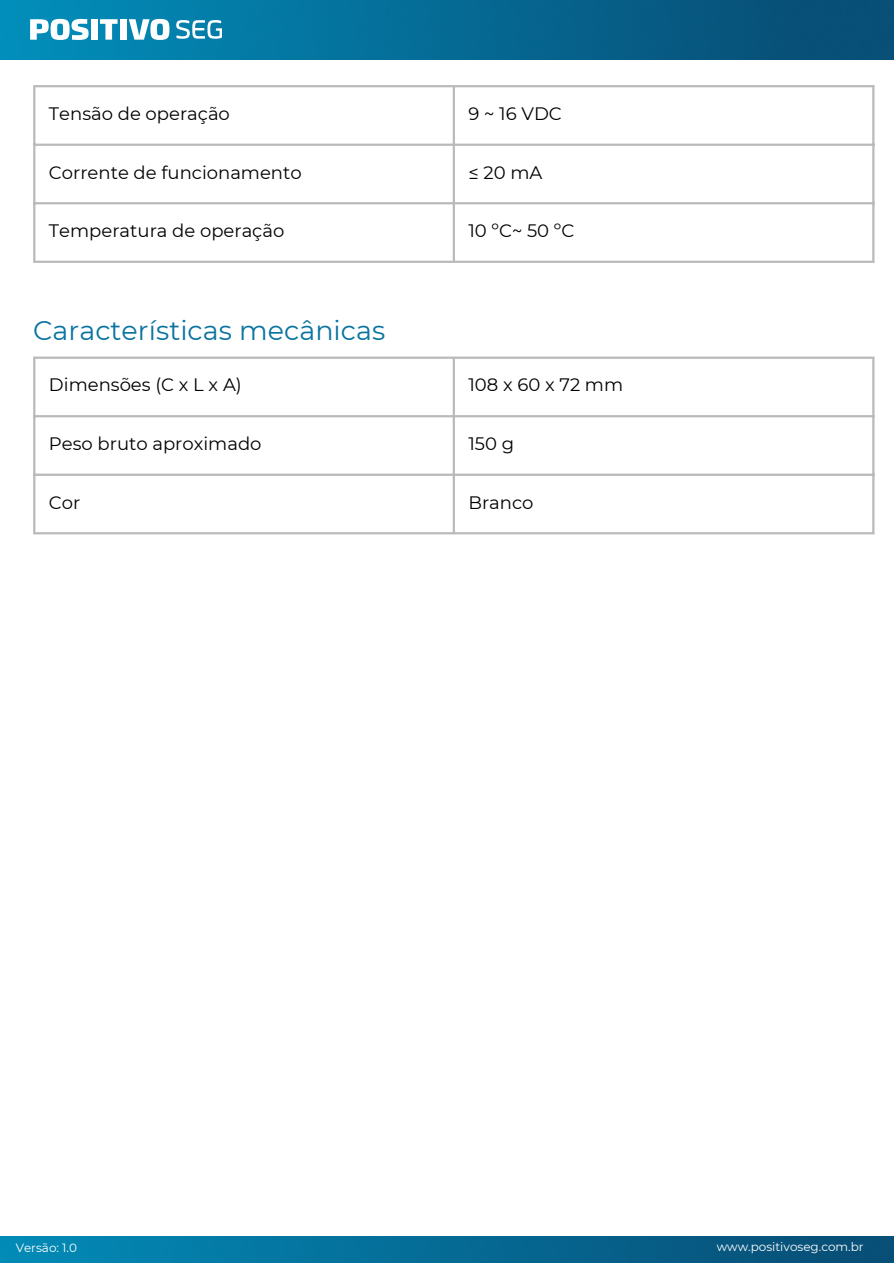
<style>
.page{position:relative;width:894px;height:1264px;background:#fff}
.page>*{position:absolute;margin:0;border:0;box-sizing:border-box;transform-origin:0 0}
.t1{font:27px "Montserrat";color:#0a74a0}
.t2{font:18px "Montserrat";color:#000}
.t3{font:12px "Montserrat";color:#fff}
</style>
<div class="page">
<img style="left:0;top:0;width:893px;height:60px">
<img style="left:0;top:1236px;width:893px;height:26px">
<svg style="left:23px;top:11px;width:19px;height:36px"></svg>
<svg style="left:42px;top:11px;width:21px;height:36px"></svg>
<svg style="left:63px;top:11px;width:20px;height:36px"></svg>
<svg style="left:83px;top:11px;width:9px;height:36px"></svg>
<svg style="left:92px;top:11px;width:19px;height:36px"></svg>
<svg style="left:111px;top:11px;width:9px;height:36px"></svg>
<svg style="left:120px;top:11px;width:23px;height:36px"></svg>
<svg style="left:143px;top:11px;width:25px;height:36px"></svg>
<svg style="left:168px;top:11px;width:16px;height:36px"></svg>
<svg style="left:184px;top:11px;width:15px;height:36px"></svg>
<svg style="left:199px;top:11px;width:30px;height:36px"></svg>
<hr style="left:33px;top:87px;width:2px;height:174px;background:#bababa">
<hr style="left:452px;top:87px;width:3px;height:174px;background:#bababa">
<hr style="left:872px;top:87px;width:2px;height:174px;background:#bababa">
<hr style="left:33px;top:85px;width:841px;height:2px;background:#bababa">
<hr style="left:33px;top:144px;width:841px;height:2px;background:#bababa">
<hr style="left:33px;top:202px;width:841px;height:2px;background:#bababa">
<hr style="left:33px;top:261px;width:841px;height:2px;background:#bababa">
<hr style="left:33px;top:359px;width:2px;height:173px;background:#bababa">
<hr style="left:452px;top:359px;width:3px;height:173px;background:#bababa">
<hr style="left:872px;top:359px;width:2px;height:173px;background:#bababa">
<hr style="left:33px;top:356px;width:841px;height:3px;background:#bababa">
<hr style="left:33px;top:415px;width:841px;height:2px;background:#bababa">
<hr style="left:33px;top:473px;width:841px;height:3px;background:#bababa">
<hr style="left:33px;top:532px;width:841px;height:2px;background:#bababa">
<p class="t2" style="left:49px;top:102px;width:182px">Tensão de operação</p>
<p class="t2" style="left:468px;top:102px;width:95px">9 ~ 16 VDC</p>
<p class="t2" style="left:49px;top:161px;width:254px">Corrente de funcionamento</p>
<p class="t2" style="left:468px;top:161px;width:75px">≤ 20 mA</p>
<p class="t2" style="left:49px;top:219px;width:237px">Temperatura de operação</p>
<p class="t2" style="left:468px;top:219px;width:107px">10 ºC~ 50 ºC</p>
<p class="t1" style="left:33px;top:314px;width:353px">Características mecânicas</p>
<h1 class="t2" style="left:49px;top:374px;width:194px">Dimensões (C x L x A)</h1>
<p class="t2" style="left:468px;top:374px;width:156px">108 x 60 x 72 mm</p>
<p class="t2" style="left:49px;top:432px;width:214px">Peso bruto aproximado</p>
<p class="t2" style="left:468px;top:432px;width:47px">150 g</p>
<p class="t2" style="left:49px;top:491px;width:33px">Cor</p>
<p class="t2" style="left:468px;top:491px;width:67px">Branco</p>
<p class="t3" style="left:16px;top:1240px;width:63px">Versão: 1.0</p>
<p class="t3" style="left:716px;top:1239px;width:148px">www.positivoseg.com.br</p>
</div>
